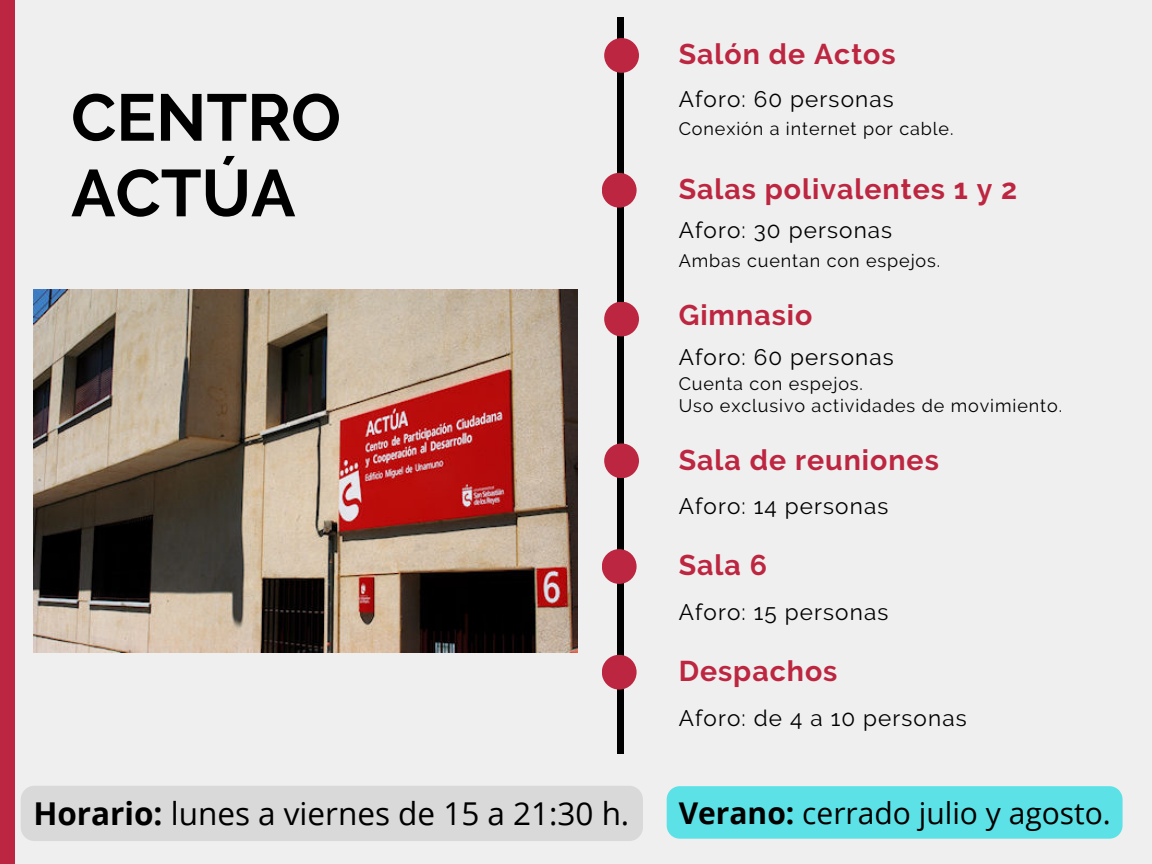
<style>
.page{position:relative;width:1152px;height:864px;background:#efefef}
.page>*{position:absolute;margin:0;border:0;box-sizing:border-box;transform-origin:0 0}
.t1{font:700 66px/75.6px "Raleway";color:#000}
.t2{font:31.5px "Open Sans";color:#000}
.t3{font:30px "Open Sans";color:#000}
.t4{font:700 28.5px "Raleway";letter-spacing:.035em;color:#bd2640}
.t5{font:22.5px "Raleway";letter-spacing:.05em;color:#000}
.t6{font:18px/21.3px "Raleway";letter-spacing:.05em;color:#000}
.s1{font-weight:700}
</style>
<div class="page">
<div style="left:617px;top:17px;width:7px;height:737px;background:#000"></div>
<div style="left:604px;top:38px;width:35px;height:35px;background:#bd2640;border-radius:50%"></div>
<div style="left:604px;top:443px;width:35px;height:35px;background:#bd2640;border-radius:50%"></div>
<div style="left:602px;top:655px;width:35px;height:35px;background:#bd2640;border-radius:50%"></div>
<div style="left:0;top:0;width:15px;height:864px;background:#bd2640"></div>
<div style="left:604px;top:302px;width:35px;height:34px;background:#bd2640;border-radius:50%"></div>
<img style="left:33px;top:290px;width:545px;height:362px">
<div style="left:602px;top:173px;width:35px;height:35px;background:#bd2640;border-radius:50%"></div>
<div style="left:602px;top:549px;width:35px;height:35px;background:#bd2640;border-radius:50%"></div>
<div style="left:21px;top:786px;width:622px;height:55px;background:#d9d9d9;border-radius:14px"></div>
<div style="left:667px;top:786px;width:456px;height:53px;background:#5ce1e6"></div>
<h1 class="t1" style="left:71px;top:80px;width:271px">CENTRO<br>ACTÚA</h1>
<h3 class="t4" style="left:679px;top:38px;width:219px">Salón de Actos</h3>
<p class="t5" style="left:679px;top:85px;width:217px">Aforo: 60 personas</p>
<p class="t6" style="left:679px;top:118px;width:276px">Conexión a internet por cable.</p>
<h3 class="t4" style="left:679px;top:172px;width:340px">Salas polivalentes 1 y 2</h3>
<p class="t5" style="left:679px;top:217px;width:215px">Aforo: 30 personas</p>
<p class="t6" style="left:679px;top:250px;width:263px">Ambas cuentan con espejos.</p>
<h3 class="t4" style="left:679px;top:298px;width:135px">Gimnasio</h3>
<p class="t5" style="left:679px;top:343px;width:217px">Aforo: 60 personas</p>
<p class="t6" style="left:679px;top:373px;width:385px">Cuenta con espejos.<br>Uso exclusivo actividades de movimiento.</p>
<h3 class="t4" style="left:679px;top:443px;width:262px">Sala de reuniones</h3>
<p class="t5" style="left:679px;top:493px;width:211px">Aforo: 14 personas</p>
<h3 class="t4" style="left:679px;top:549px;width:90px">Sala 6</h3>
<p class="t5" style="left:679px;top:599px;width:211px">Aforo: 15 personas</p>
<h3 class="t4" style="left:679px;top:654px;width:160px">Despachos</h3>
<p class="t5" style="left:679px;top:704px;width:290px">Aforo: de 4 a 10 personas</p>
<h2 class="t2" style="left:33px;top:791px;width:598px"><span class="s1">Horario:</span> lunes a viernes de 15 a 21:30 h.</h2>
<h3 class="t3" style="left:679px;top:792px;width:434px"><span class="s1">Verano:</span> cerrado julio y agosto.</h3>
</div>
